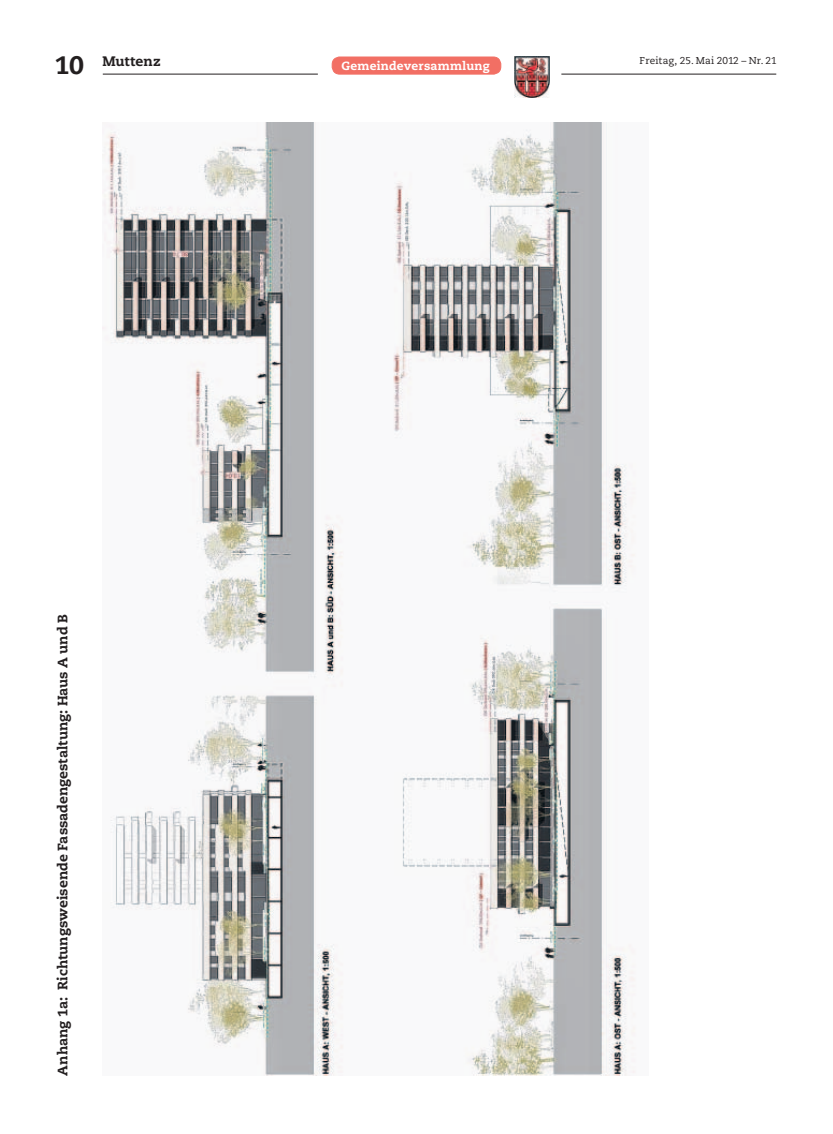
<style>
.page{position:relative;width:833px;height:1134px;background:#fff}
.page>*{position:absolute;margin:0;border:0;box-sizing:border-box;transform-origin:0 0}
.t1{font:800 25.25px "Caecilia";color:#231f20}
.t2{font:800 13.75px "Caecilia";letter-spacing:-.005em;color:#231f20}
.t3{font:800 11.88px "Caecilia";letter-spacing:.02em;color:#fff}
.t4{font:10px "Caecilia";letter-spacing:.015em;color:#231f20}
</style>
<div class="page">
<img style="left:103px;top:123px;width:532px;height:952px">
<div style="left:332px;top:57px;width:169px;height:17px;background:#f26f64;border-radius:8px"></div>
<div style="left:332px;top:57px;width:169px;height:17px;border:1px solid #f26f64;border-radius:8px"></div>
<hr style="left:103px;top:74px;width:215px;height:1px;background:#231f20">
<hr style="left:561px;top:74px;width:215px;height:1px;background:#231f20">
<img style="left:514px;top:57px;width:35px;height:41px">
<p class="t2" style="left:102px;top:53px;width:60px">Muttenz</p>
<p class="t4" style="left:639px;top:54px;width:139px">Freitag, 25. Mai 2012 – Nr. 21</p>
<h1 class="t1" style="left:55px;top:50px;width:31px">10</h1>
<p class="t3" style="left:341px;top:58px;width:150px">Gemeindeversammlung</p>
<p class="t2" style="left:54px;top:1075px;width:463px;rotate:-90deg">Anhang 1a: Richtungsweisende Fassadengestaltung: Haus A und B</p>
</div>
